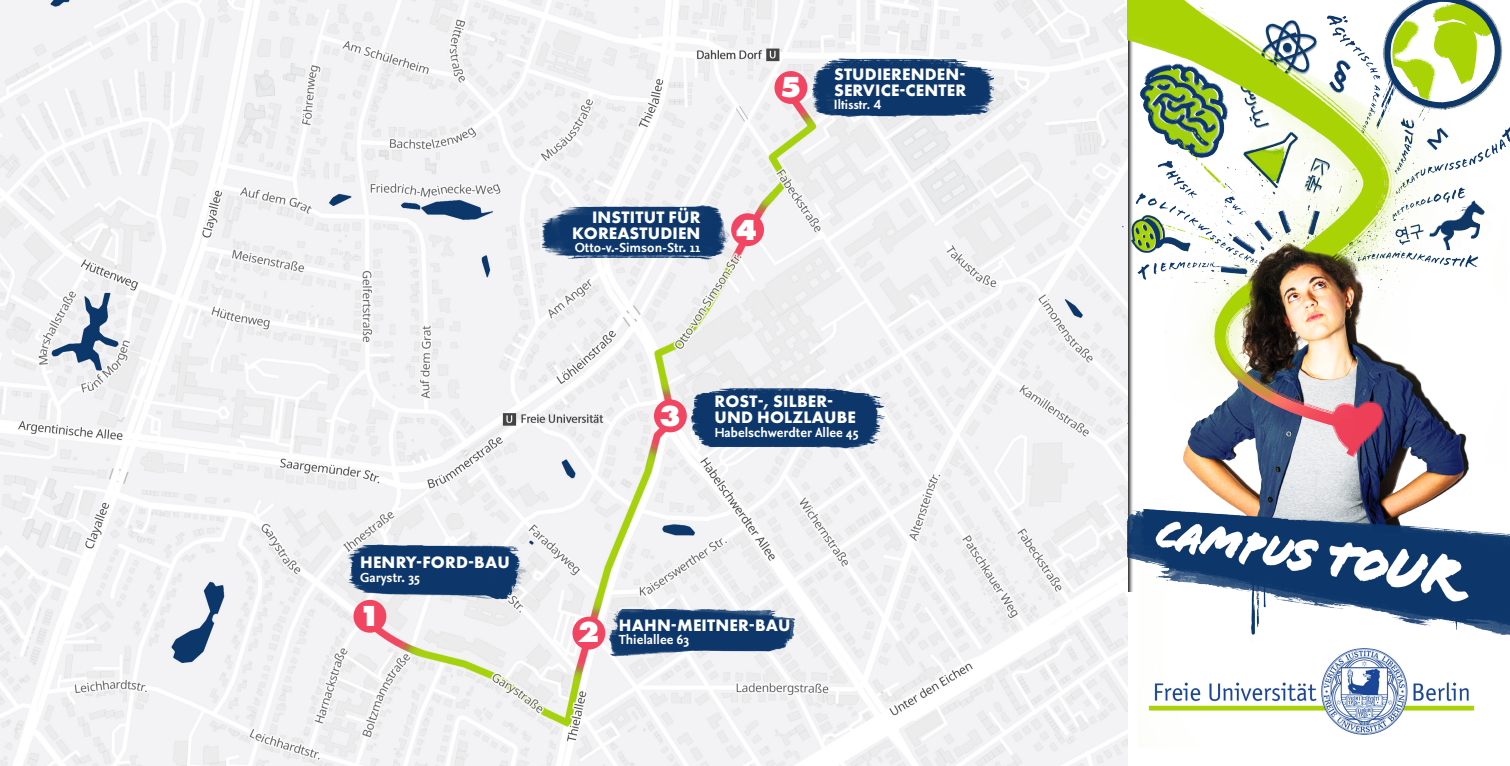
<style>
.page{position:relative;width:1510px;height:766px;background:#fff}
.page>*{position:absolute;margin:0;border:0;box-sizing:border-box;transform-origin:0 0}
.t1{font:800 30.12px "Futura PT";color:#fff}
.t2{font:700 17.25px "Futura PT";letter-spacing:.01em;color:#fff}
.t3{font:700 13.75px "Nexus Sans Pro";color:#fff}
.t4{font:600 13.75px "Futura PT";color:#fff}
</style>
<div class="page">
<img style="left:0;top:0;width:1127px;height:765px">
<div style="left:353px;top:599px;width:33px;height:33px;background:#f14562;border-radius:50%"></div>
<img style="left:347px;top:541px;width:180px;height:58px">
<div style="left:572px;top:616px;width:33px;height:33px;background:#f14562;border-radius:50%"></div>
<img style="left:605px;top:609px;width:189px;height:47px">
<div style="left:654px;top:399px;width:33px;height:33px;background:#f14562;border-radius:50%"></div>
<img style="left:685px;top:383px;width:208px;height:67px">
<div style="left:731px;top:213px;width:33px;height:33px;background:#f14562;border-radius:50%"></div>
<img style="left:542px;top:188px;width:187px;height:79px">
<div style="left:774px;top:71px;width:33px;height:33px;background:#f14562;border-radius:50%"></div>
<img style="left:807px;top:58px;width:186px;height:60px">
<img style="left:1127px;top:0;width:382px;height:758px">
<p class="t2" style="left:360px;top:551px;width:151px">HENRY-FORD-BAU</p>
<p class="t3" style="left:360px;top:567px;width:61px">Garystr. 35</p>
<p class="t1" style="left:359px;top:596px;width:23px">1</p>
<p class="t1" style="left:780px;top:68px;width:23px">5</p>
<p class="t2" style="left:834px;top:63px;width:133px">STUDIERENDEN-</p>
<p class="t2" style="left:834px;top:79px;width:134px">SERVICE-CENTER</p>
<p class="t4" style="left:834px;top:96px;width:49px">Iltisstr. 4</p>
<p class="t2" style="left:592px;top:206px;width:110px">INSTITUT FÜR</p>
<p class="t2" style="left:572px;top:221px;width:130px">KOREASTUDIEN</p>
<p class="t3" style="left:575px;top:237px;width:127px">Otto-v.-Simson-Str. 11</p>
<p class="t1" style="left:735px;top:210px;width:23px">4</p>
<p class="t1" style="left:659px;top:396px;width:23px">3</p>
<p class="t2" style="left:714px;top:390px;width:120px">ROST-, SILBER-</p>
<p class="t2" style="left:714px;top:406px;width:143px">UND HOLZLAUBE</p>
<p class="t3" style="left:714px;top:422px;width:145px">Habelschwerdter Allee 45</p>
<p class="t1" style="left:578px;top:612px;width:23px">2</p>
<p class="t2" style="left:619px;top:613px;width:173px">HAHN-MEITNER-BAU</p>
<p class="t3" style="left:619px;top:629px;width:72px">Thielallee 63</p>
</div>
